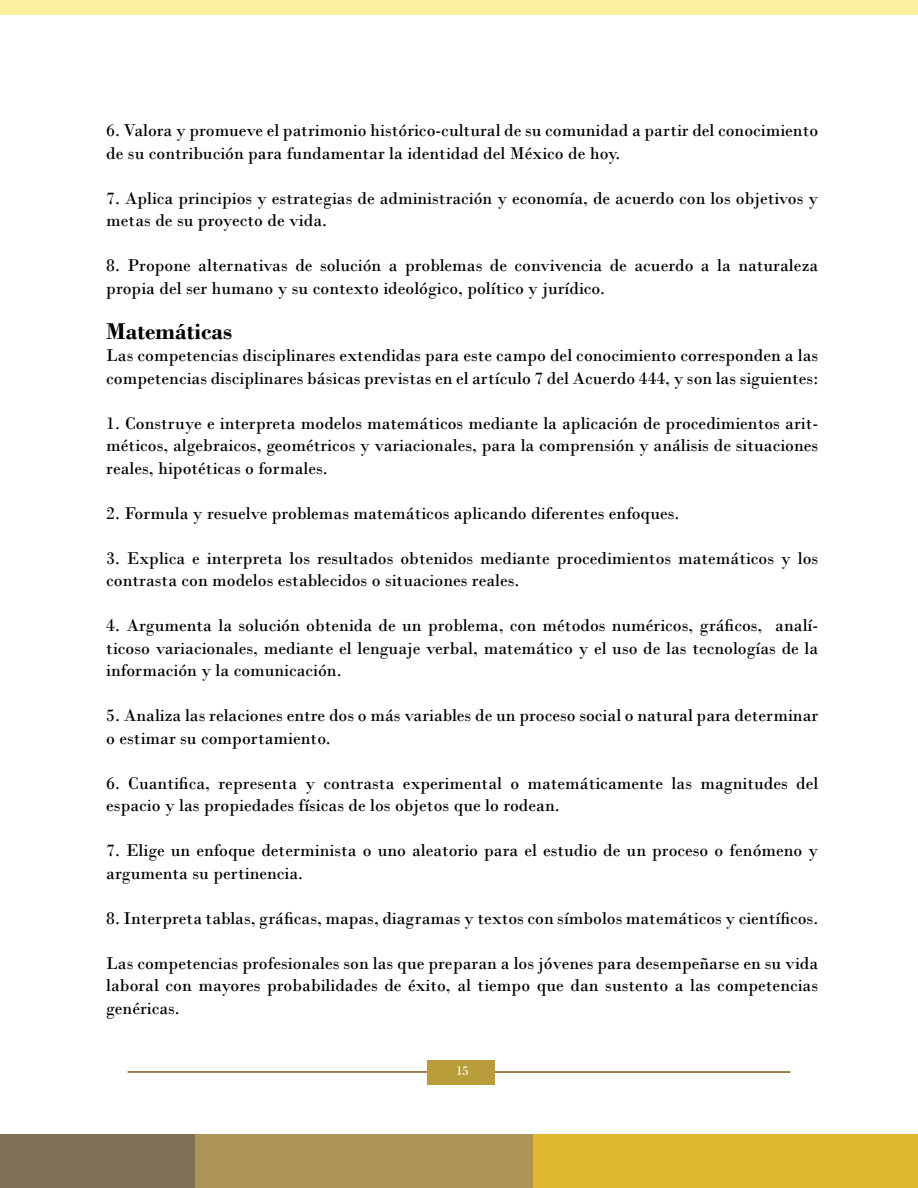
<style>
.page{position:relative;width:918px;height:1188px;background:#fff}
.page>*{position:absolute;margin:0;border:0;box-sizing:border-box;transform-origin:0 0}
.t1{font:700 24px "Bodoni";color:#000}
.t2{font:18px/22.5px "Bodoni";color:#000}
.t3{font:13.5px "Bodoni";color:#fff}
</style>
<div class="page">
<hr style="left:490px;top:1071px;width:300px;height:2px;background:#7f5619">
<hr style="left:128px;top:1071px;width:300px;height:2px;background:#7f5619">
<div style="left:0;top:1134px;width:201px;height:54px;background:#7f7057"></div>
<div style="left:196px;top:1134px;width:342px;height:54px;background:#ac9556"></div>
<div style="left:534px;top:1134px;width:384px;height:54px;background:#e0b82f"></div>
<div style="left:0;top:0;width:918px;height:14px;background:#fcf0a1"></div>
<div style="left:427px;top:1060px;width:68px;height:24px;background:#b89d3a"></div>
<p class="t2" style="left:106px;top:119px;width:713px">6. Valora y promueve el patrimonio histórico-cultural de su comunidad a partir del conocimiento de su contribución para fundamentar la identidad del México de hoy.</p>
<p class="t2" style="left:106px;top:187px;width:713px">7. Aplica principios y estrategias de administración y economía, de acuerdo con los objetivos y metas de su proyecto de vida.</p>
<p class="t2" style="left:106px;top:254px;width:713px">8. Propone alternativas de solución a problemas de convivencia de acuerdo a la naturaleza propia del ser humano y su contexto ideológico, político y jurídico.</p>
<p class="t1" style="left:106px;top:317px;width:127px">Matemáticas</p>
<p class="t2" style="left:106px;top:344px;width:713px">Las competencias disciplinares extendidas para este campo del conocimiento corresponden a las competencias disciplinares básicas previstas en el artículo 7 del Acuerdo 444, y son las siguientes:</p>
<p class="t2" style="left:106px;top:412px;width:713px;text-align:justify">1. Construye e interpreta modelos matemáticos mediante la aplicación de procedimientos arit&shy;méticos, algebraicos, geométricos y variacionales, para la comprensión y análisis de situaciones reales, hipotéticas o formales.</p>
<p class="t2" style="left:106px;top:502px;width:575px">2. Formula y resuelve problemas matemáticos aplicando diferentes enfoques.</p>
<p class="t2" style="left:106px;top:547px;width:713px">3. Explica e interpreta los resultados obtenidos mediante procedimientos matemáticos y los contrasta con modelos establecidos o situaciones reales.</p>
<p class="t2" style="left:106px;top:614px;width:713px;text-align:justify">4. Argumenta la solución obtenida de un problema, con métodos numéricos, gráficos, analí&shy;ticoso variacionales, mediante el lenguaje verbal, matemático y el uso de las tecnologías de la información y la comunicación.</p>
<p class="t2" style="left:106px;top:704px;width:713px">5. Analiza las relaciones entre dos o más variables de un proceso social o natural para determinar o estimar su comportamiento.</p>
<p class="t2" style="left:106px;top:772px;width:714px">6. Cuantifica, representa y contrasta experimental o matemáticamente las magnitudes del espacio y las propiedades físicas de los objetos que lo rodean.</p>
<p class="t2" style="left:106px;top:839px;width:713px">7. Elige un enfoque determinista o uno aleatorio para el estudio de un proceso o fenómeno y argumenta su pertinencia.</p>
<p class="t2" style="left:106px;top:907px;width:713px">8. Interpreta tablas, gráficas, mapas, diagramas y textos con símbolos matemáticos y científicos.</p>
<p class="t2" style="left:106px;top:952px;width:713px;text-align:justify">Las competencias profesionales son las que preparan a los jóvenes para desempeñarse en su vida laboral con mayores probabilidades de éxito, al tiempo que dan sustento a las competencias genéricas.</p>
<p class="t3" style="left:456px;top:1063px;width:14px">15</p>
</div>
